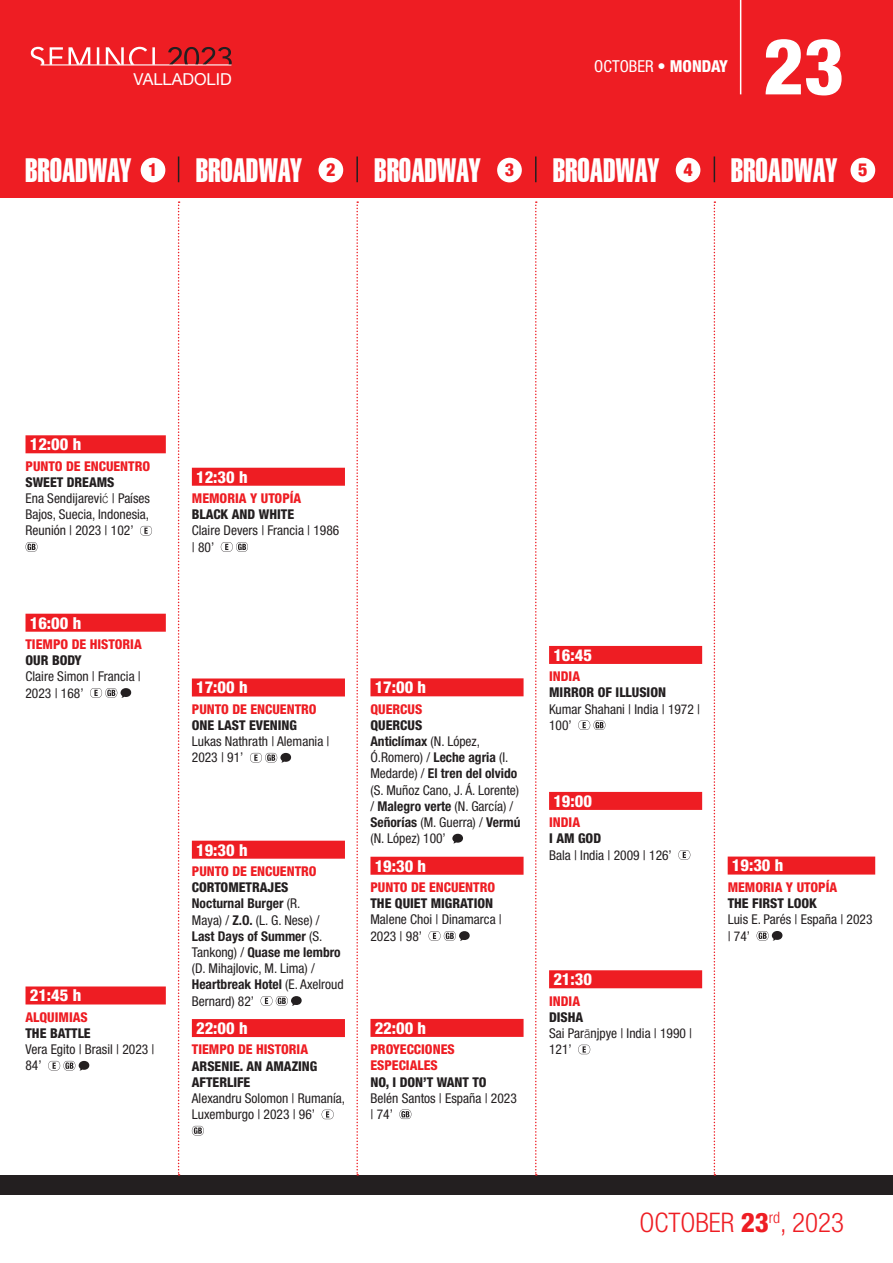
<style>
.page{position:relative;width:893px;height:1263px;background:#fff}
.page>*{position:absolute;margin:0;border:0;box-sizing:border-box;transform-origin:0 0}
.t1{font:800 condensed 78px "Helvetica Neue LT Std";color:#fff}
.t2{font:33px "Swiss 911 BT Extra Compressed";color:#fff}
.t3{font:300 condensed 27px "Helvetica Neue LT Std";color:#ee1d23}
.t4{font:800 condensed 18px "Helvetica Neue LT Std";color:#ee1d23}
.Hora{font:800 condensed 16.5px "Helvetica Neue LT Std";color:#fff}
.t5{font:condensed 16.5px "Helvetica Neue LT Std";color:#fff}
.t6{font:16.5px "Helvetica Neue LT Std";color:#fff}
.Texto_parrilla{font:condensed 13.5px/16.2px "Helvetica Neue LT Std";color:#231f20}
.Sección{font:800 condensed 13.5px/16.2px "Helvetica Neue LT Std";color:#ee1d23}
.Película{font:800 condensed 13.5px/16.2px "Helvetica Neue LT Std";color:#231f20}
.s1{font-weight:800}
.s2{font-family:"Helvetica";font-weight:300;font-stretch:normal}
.s3{font-weight:700}
</style>
<div class="page">
<div style="left:0;top:0;width:893px;height:198px;background:#ee1d23"></div>
<div style="left:0;top:1175px;width:893px;height:20px;background:#231f20"></div>
<hr style="left:740px;top:0;width:1px;height:94px;background:#fff">
<svg style="left:178px;top:201px;width:2px;height:974px"></svg>
<svg style="left:356px;top:201px;width:2px;height:974px"></svg>
<svg style="left:535px;top:201px;width:2px;height:974px"></svg>
<svg style="left:714px;top:201px;width:1px;height:974px"></svg>
<div style="left:26px;top:435px;width:140px;height:18px;background:#ee1d23"></div>
<div style="left:26px;top:614px;width:140px;height:18px;background:#ee1d23"></div>
<div style="left:26px;top:986px;width:140px;height:18px;background:#ee1d23"></div>
<svg style="left:140px;top:526px;width:12px;height:9px"></svg>
<svg style="left:26px;top:542px;width:12px;height:10px"></svg>
<svg style="left:90px;top:688px;width:41px;height:10px"></svg>
<svg style="left:48px;top:1061px;width:41px;height:9px"></svg>
<div style="left:319px;top:158px;width:24px;height:24px;background:#fff;border-radius:50%"></div>
<div style="left:192px;top:468px;width:153px;height:18px;background:#ee1d23"></div>
<div style="left:192px;top:678px;width:153px;height:18px;background:#ee1d23"></div>
<div style="left:192px;top:841px;width:153px;height:18px;background:#ee1d23"></div>
<div style="left:192px;top:1019px;width:153px;height:18px;background:#ee1d23"></div>
<svg style="left:221px;top:542px;width:27px;height:10px"></svg>
<svg style="left:250px;top:753px;width:41px;height:9px"></svg>
<svg style="left:261px;top:996px;width:41px;height:10px"></svg>
<svg style="left:322px;top:1110px;width:12px;height:9px"></svg>
<svg style="left:192px;top:1126px;width:12px;height:9px"></svg>
<div style="left:676px;top:158px;width:24px;height:24px;background:#fff;border-radius:50%"></div>
<div style="left:549px;top:646px;width:153px;height:18px;background:#ee1d23"></div>
<div style="left:549px;top:792px;width:153px;height:18px;background:#ee1d23"></div>
<div style="left:549px;top:970px;width:153px;height:18px;background:#ee1d23"></div>
<svg style="left:578px;top:720px;width:27px;height:10px"></svg>
<svg style="left:678px;top:850px;width:12px;height:10px"></svg>
<svg style="left:578px;top:1045px;width:12px;height:9px"></svg>
<div style="left:850px;top:158px;width:25px;height:24px;background:#fff;border-radius:50%"></div>
<div style="left:728px;top:856px;width:147px;height:18px;background:#ee1d23"></div>
<svg style="left:757px;top:931px;width:25px;height:9px"></svg>
<svg style="left:178px;top:156px;width:1px;height:26px"></svg>
<hr style="left:356px;top:156px;width:2px;height:26px;background:#231f20">
<svg style="left:535px;top:156px;width:1px;height:26px"></svg>
<svg style="left:714px;top:156px;width:1px;height:26px"></svg>
<div style="left:497px;top:158px;width:25px;height:24px;background:#fff;border-radius:50%"></div>
<div style="left:370px;top:678px;width:154px;height:18px;background:#ee1d23"></div>
<div style="left:370px;top:857px;width:154px;height:18px;background:#ee1d23"></div>
<div style="left:370px;top:1019px;width:154px;height:18px;background:#ee1d23"></div>
<svg style="left:452px;top:834px;width:11px;height:9px"></svg>
<svg style="left:429px;top:931px;width:41px;height:10px"></svg>
<svg style="left:399px;top:1109px;width:12px;height:10px"></svg>
<div style="left:141px;top:158px;width:24px;height:24px;background:#fff;border-radius:50%"></div>
<svg style="left:31px;top:47px;width:124px;height:18px"></svg>
<hr style="left:41px;top:64px;width:190px;height:1px;background:#fff">
<svg style="left:168px;top:47px;width:64px;height:17px"></svg>
<p class="t6" style="left:133px;top:69px;width:100px">VALLADOLID</p>
<p class="t2" style="left:25px;top:151px;width:108px">BROADWAY</p>
<p class="t4" style="left:148px;top:159px;width:11px">1</p>
<p class="t2" style="left:196px;top:151px;width:108px">BROADWAY</p>
<p class="t4" style="left:326px;top:159px;width:11px">2</p>
<p class="t2" style="left:374px;top:151px;width:108px">BROADWAY</p>
<p class="t4" style="left:505px;top:159px;width:11px">3</p>
<p class="t5" style="left:594px;top:57px;width:135px">OCTOBER • <span class="s1">MONDAY</span></p>
<p class="t1" style="left:763px;top:18px;width:83px">23</p>
<p class="t2" style="left:553px;top:151px;width:108px">BROADWAY</p>
<p class="t4" style="left:683px;top:159px;width:11px">4</p>
<p class="t2" style="left:731px;top:151px;width:108px">BROADWAY</p>
<p class="t4" style="left:858px;top:159px;width:11px">5</p>
<p class="Hora" style="left:30px;top:434px;width:53px">12:00 h</p>
<p class="Sección" style="left:26px;top:457px;width:126px">PUNTO DE ENCUENTRO</p>
<p class="Película" style="left:26px;top:474px;width:90px">SWEET DREAMS</p>
<p class="Texto_parrilla" style="left:26px;top:490px;width:126px;text-align:justify">Ena Sendijarevi<span class="s2">ć</span> | Países Bajos, Suecia, Indonesia, Reunión | 2023 | 102’</p>
<p class="Hora" style="left:30px;top:612px;width:53px">16:00 h</p>
<p class="Sección" style="left:26px;top:636px;width:118px">TIEMPO DE HISTORIA</p>
<p class="Película" style="left:26px;top:652px;width:58px">OUR BODY</p>
<p class="Texto_parrilla" style="left:26px;top:668px;width:117px">Claire Simon | Francia |<br>2023 | 168’</p>
<p class="Hora" style="left:30px;top:985px;width:53px">21:45 h</p>
<p class="Sección" style="left:26px;top:1009px;width:64px">ALQUIMIAS</p>
<p class="Película" style="left:26px;top:1025px;width:67px">THE BATTLE</p>
<p class="Texto_parrilla" style="left:26px;top:1041px;width:131px">Vera Egito | Brasil | 2023 |<br>84’</p>
<p class="Hora" style="left:196px;top:466px;width:53px">12:30 h</p>
<p class="Sección" style="left:192px;top:490px;width:111px">MEMORIA Y UTOPÍA</p>
<p class="Película" style="left:192px;top:506px;width:104px">BLACK AND WHITE</p>
<p class="Texto_parrilla" style="left:192px;top:522px;width:149px">Claire Devers | Francia | 1986 | 80’</p>
<p class="Hora" style="left:196px;top:677px;width:53px">17:00 h</p>
<p class="Sección" style="left:192px;top:701px;width:126px">PUNTO DE ENCUENTRO</p>
<p class="Película" style="left:192px;top:717px;width:107px">ONE LAST EVENING</p>
<p class="Texto_parrilla" style="left:192px;top:733px;width:139px">Lukas Nathrath | Alemania |<br>2023 | 91’</p>
<p class="Hora" style="left:196px;top:839px;width:53px">19:30 h</p>
<p class="Sección" style="left:192px;top:863px;width:126px">PUNTO DE ENCUENTRO</p>
<p class="Película" style="left:192px;top:879px;width:98px">CORTOMETRAJES</p>
<p class="Texto_parrilla" style="left:192px;top:895px;width:153px"><span class="s3">Nocturnal Burger</span> (R.<br>Maya) / <span class="s3">Z.O.</span> (L. G. Nese) /<br><span class="s3">Last Days of Summer</span> (S.<br>Tankong) / <span class="s3">Quase me lembro </span>(D. Mihajlovic, M. Lima) /<br><span class="s3">Heartbreak Hotel</span> (E. Axelroud<br>Bernard) 82’</p>
<p class="Hora" style="left:196px;top:1018px;width:53px">22:00 h</p>
<p class="Sección" style="left:192px;top:1041px;width:118px">TIEMPO DE HISTORIA</p>
<p class="Película" style="left:192px;top:1057px;width:127px">ARSENIE. AN AMAZING<br>AFTERLIFE</p>
<p class="Texto_parrilla" style="left:192px;top:1090px;width:155px">Alexandru Solomon | Rumanía,<br>Luxemburgo | 2023 | 96’</p>
<p class="Hora" style="left:375px;top:677px;width:53px">17:00 h</p>
<p class="Sección" style="left:370px;top:700px;width:53px">QUERCUS</p>
<p class="Película" style="left:370px;top:717px;width:53px">QUERCUS</p>
<p class="Texto_parrilla" style="left:370px;top:733px;width:152px"><span class="s3">Anticlímax</span> (N. López,<br>Ó.Romero) / <span class="s3">Leche agria</span> (I.<br>Medarde) / <span class="s3">El tren del olvido </span>(S. Muñoz Cano, J. Á. Lorente) / <span class="s3">Malegro verte</span> (N. García) /<br><span class="s3">Señorías</span> (M. Guerra) / <span class="s3">Vermú </span>(N. López) 100’</p>
<p class="Hora" style="left:375px;top:855px;width:53px">19:30 h</p>
<p class="Sección" style="left:370px;top:879px;width:126px">PUNTO DE ENCUENTRO</p>
<p class="Película" style="left:370px;top:895px;width:124px">THE QUIET MIGRATION</p>
<p class="Texto_parrilla" style="left:370px;top:911px;width:133px">Malene Choi | Dinamarca |<br>2023 | 98’</p>
<p class="Hora" style="left:375px;top:1018px;width:53px">22:00 h</p>
<p class="Sección" style="left:370px;top:1041px;width:86px">PROYECCIONES<br>ESPECIALES</p>
<p class="Película" style="left:370px;top:1073px;width:117px">NO, I DON’T WANT TO</p>
<p class="Texto_parrilla" style="left:370px;top:1090px;width:148px">Belén Santos | España | 2023 | 74’</p>
<p class="Hora" style="left:553px;top:645px;width:40px">16:45</p>
<p class="Sección" style="left:549px;top:668px;width:33px">INDIA</p>
<p class="Película" style="left:549px;top:684px;width:119px">MIRROR OF ILLUSION</p>
<p class="Texto_parrilla" style="left:549px;top:701px;width:153px">Kumar Shahani | India | 1972 |<br>100’</p>
<p class="Hora" style="left:553px;top:791px;width:40px">19:00</p>
<p class="Sección" style="left:549px;top:814px;width:33px">INDIA</p>
<p class="Película" style="left:549px;top:830px;width:54px">I AM GOD</p>
<p class="Texto_parrilla" style="left:549px;top:847px;width:124px">Bala | India | 2009 | 126’</p>
<p class="Hora" style="left:553px;top:969px;width:40px">21:30</p>
<p class="Sección" style="left:549px;top:992px;width:33px">INDIA</p>
<p class="Película" style="left:549px;top:1009px;width:36px">DISHA</p>
<p class="Texto_parrilla" style="left:549px;top:1025px;width:145px">Sai Par<span class="s2">ā</span>njpye | India | 1990 |<br>121’</p>
<p class="Hora" style="left:732px;top:855px;width:53px">19:30 h</p>
<p class="Sección" style="left:728px;top:879px;width:111px">MEMORIA Y UTOPÍA</p>
<p class="Película" style="left:728px;top:895px;width:91px">THE FIRST LOOK</p>
<p class="Texto_parrilla" style="left:728px;top:911px;width:146px">Luis E. Parés | España | 2023 | 74’</p>
<p class="t3" style="left:639px;top:1207px;width:206px">OCTOBER <span class="s1">23</span><sup>rd</sup>, 2023</p>
</div>
